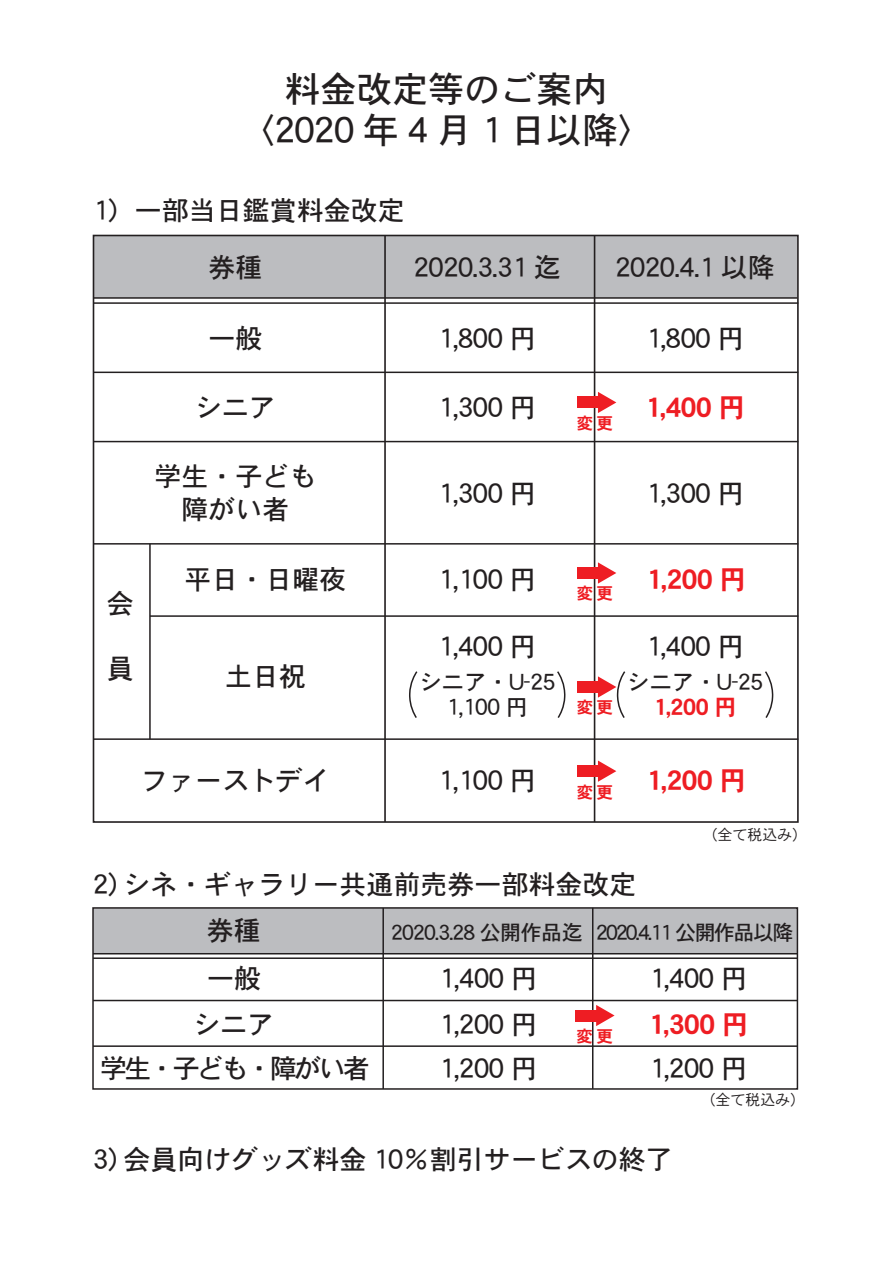
<style>
.page{position:relative;width:893px;height:1263px;background:#fff}
.page>*{position:absolute;margin:0;border:0;box-sizing:border-box;transform-origin:0 0}
.t1{font:36px/40.5px "DFHS Gothic W5 WINP RKSJ H";color:#231f20;text-align:center}
.t2{font:27px/46px "DFHS Gothic W5 WINP RKSJ H";color:#231f20;text-align:center}
.t3{font:27px "DFHS Gothic W7 WINP RKSJ H";color:#ee1d23}
.t4{font:27px "DFHS Gothic W5 WINP RKSJ H";letter-spacing:-.1em;color:#231f20}
.t5{font:22.5px/25.5px "DFHS Gothic W5 WINP RKSJ H";color:#231f20;text-align:center}
.t6{font:22.5px "DFHS Gothic W7 WINP RKSJ H";color:#ee1d23}
.t7{font:21px "DFHS Gothic W5 WINP RKSJ H";letter-spacing:-.075em;color:#231f20}
.t8{font:16.5px "DFHS Gothic W7 WINP RKSJ H";letter-spacing:.2em;color:#ee1d23}
.t9{font:15px "DFHS Gothic W3 WINP RKSJ H";color:#231f20}
</style>
<div class="page">
<svg style="left:92px;top:234px;width:707px;height:589px"></svg>
<hr style="left:94px;top:302px;width:704px;height:2px;background:#231f20">
<hr style="left:93px;top:297px;width:704px;height:2px;background:#231f20">
<hr style="left:94px;top:372px;width:704px;height:1px;background:#231f20">
<hr style="left:94px;top:441px;width:704px;height:1px;background:#231f20">
<hr style="left:94px;top:543px;width:704px;height:2px;background:#231f20">
<hr style="left:150px;top:615px;width:648px;height:2px;background:#231f20">
<hr style="left:94px;top:738px;width:704px;height:2px;background:#231f20">
<hr style="left:384px;top:235px;width:2px;height:587px;background:#231f20">
<hr style="left:594px;top:235px;width:1px;height:587px;background:#231f20">
<svg style="left:408px;top:670px;width:11px;height:50px"></svg>
<svg style="left:556px;top:670px;width:9px;height:50px"></svg>
<svg style="left:763px;top:670px;width:10px;height:50px"></svg>
<div style="left:577px;top:397px;width:23px;height:11px;background:#ee1d23"></div>
<svg style="left:598px;top:392px;width:18px;height:21px"></svg>
<div style="left:577px;top:567px;width:23px;height:12px;background:#ee1d23"></div>
<svg style="left:598px;top:562px;width:18px;height:22px"></svg>
<div style="left:577px;top:681px;width:23px;height:12px;background:#ee1d23"></div>
<svg style="left:598px;top:670px;width:29px;height:50px"></svg>
<div style="left:577px;top:765px;width:23px;height:12px;background:#ee1d23"></div>
<svg style="left:598px;top:760px;width:18px;height:22px"></svg>
<hr style="left:149px;top:544px;width:2px;height:195px;background:#231f20">
<svg style="left:92px;top:907px;width:707px;height:183px"></svg>
<hr style="left:93px;top:1045px;width:704px;height:2px;background:#231f20">
<hr style="left:93px;top:1000px;width:704px;height:1px;background:#231f20">
<hr style="left:93px;top:953px;width:704px;height:1px;background:#231f20">
<hr style="left:93px;top:957px;width:704px;height:2px;background:#231f20">
<hr style="left:382px;top:908px;width:2px;height:181px;background:#231f20">
<hr style="left:592px;top:908px;width:1px;height:181px;background:#231f20">
<div style="left:575px;top:1010px;width:23px;height:11px;background:#ee1d23"></div>
<svg style="left:596px;top:1005px;width:19px;height:21px"></svg>
<h1 class="t1" style="left:239px;top:69px;width:417px">料金改定等のご案内〈2020 年 4 月 1 日以降〉</h1>
<p class="t2" style="left:93px;top:188px;width:313px">1）一部当日鑑賞料金改定</p>
<p class="t2" style="left:209px;top:244px;width:55px">券種</p>
<p class="t2" style="left:414px;top:244px;width:149px">2020.3.31 迄</p>
<p class="t2" style="left:615px;top:244px;width:161px">2020.4.1 以降</p>
<p class="t2" style="left:107px;top:580px;width:28px">会</p>
<p class="t2" style="left:107px;top:645px;width:27px">員</p>
<p class="t2" style="left:209px;top:315px;width:55px">一般</p>
<p class="t2" style="left:195px;top:384px;width:82px">シニア</p>
<p class="t2" style="left:155px;top:460px;width:163px;line-height:33px">学生・子ども障がい者</p>
<p class="t2" style="left:185px;top:556px;width:163px">平日・日曜夜</p>
<p class="t2" style="left:225px;top:653px;width:82px">土日祝</p>
<p class="t2" style="left:141px;top:757px;width:190px">ファーストデイ</p>
<p class="t2" style="left:438px;top:315px;width:100px">1,800 円</p>
<p class="t2" style="left:646px;top:315px;width:100px">1,800 円</p>
<p class="t2" style="left:438px;top:384px;width:100px">1,300 円</p>
<p class="t3" style="left:645px;top:393px;width:102px">1,400 円</p>
<p class="t8" style="left:577px;top:415px;width:38px">変更</p>
<p class="t2" style="left:438px;top:470px;width:100px">1,300 円</p>
<p class="t2" style="left:646px;top:470px;width:100px">1,300 円</p>
<p class="t2" style="left:438px;top:556px;width:100px">1,100 円</p>
<p class="t3" style="left:646px;top:566px;width:102px">1,200 円</p>
<p class="t8" style="left:577px;top:585px;width:38px">変更</p>
<p class="t2" style="left:438px;top:624px;width:100px">1,400 円</p>
<p class="t5" style="left:419px;top:669px;width:137px">シニア・U-25<br>1,100 円</p>
<p class="t8" style="left:577px;top:699px;width:38px">変更</p>
<p class="t2" style="left:646px;top:624px;width:100px">1,400 円</p>
<p class="t5" style="left:627px;top:669px;width:137px">シニア・U-25</p>
<p class="t6" style="left:653px;top:696px;width:85px">1,200 円</p>
<p class="t2" style="left:438px;top:757px;width:100px">1,100 円</p>
<p class="t3" style="left:646px;top:766px;width:102px">1,200 円</p>
<p class="t8" style="left:577px;top:783px;width:38px">変更</p>
<p class="t9" style="left:702px;top:827px;width:107px">（全て税込み）</p>
<p class="t2" style="left:207px;top:862px;width:431px;text-align:left;text-indent:-114px">2) シネ・ギャラリー共通前売券一部料金改定券種</p>
<p class="t7" style="left:391px;top:922px;width:404px">2020.3.28 公開作品迄 2020.4.11 公開作品以降</p>
<p class="t2" style="left:194px;top:955px;width:82px">一般シニア</p>
<p class="t4" style="left:100px;top:1055px;width:272px">学生・子ども・障がい者</p>
<p class="t2" style="left:439px;top:955px;width:100px;text-align:left">1,400 円<br>1,200 円</p>
<p class="t2" style="left:439px;top:1045px;width:100px">1,200 円</p>
<p class="t8" style="left:577px;top:1028px;width:38px">変更</p>
<p class="t2" style="left:649px;top:955px;width:100px">1,400 円</p>
<p class="t3" style="left:648px;top:1011px;width:102px">1,300 円</p>
<p class="t2" style="left:649px;top:1045px;width:100px">1,200 円</p>
<p class="t9" style="left:701px;top:1092px;width:106px">（全て税込み）</p>
<p class="t2" style="left:93px;top:1136px;width:581px">3) 会員向けグッズ料金 10％割引サービスの終了</p>
</div>
